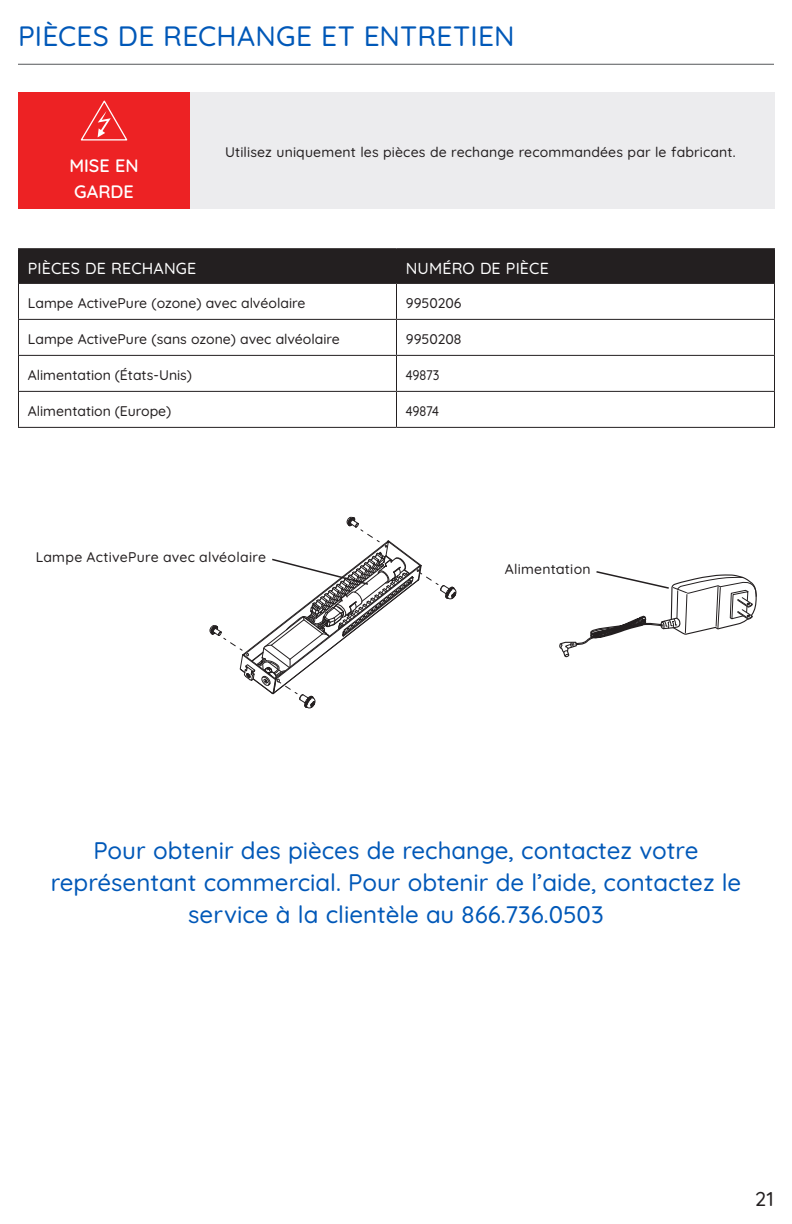
<style>
.page{position:relative;width:792px;height:1224px;background:#fff}
.page>*{position:absolute;margin:0;border:0;box-sizing:border-box;transform-origin:0 0}
.t1{font:500 28px "Quicksand";letter-spacing:.01em;color:#0058b8}
.t2{font:500 24px/32px "Quicksand";color:#0058b8;text-align:center}
.t3{font:500 20px "Quicksand";color:#231f20}
.t4{font:600 18px/26px "Quicksand";color:#fff}
.t5{font:500 16px "Quicksand";letter-spacing:.01em;color:#fff}
.t6{font:500 14px "Quicksand";color:#231f20}
.t7{font:500 14px "Quicksand";letter-spacing:.02em;color:#231f20}
.t8{font:500 14px "Quicksand";color:#231f20;scale:.9 1}
</style>
<div class="page">
<hr style="left:18px;top:64px;width:756px;height:1px;background:#54575a">
<div style="left:18px;top:92px;width:172px;height:117px;background:#ed2224"></div>
<div style="left:190px;top:92px;width:585px;height:117px;background:#ececee"></div>
<svg style="left:80px;top:100px;width:48px;height:41px"></svg>
<div style="left:19px;top:249px;width:755px;height:34px;background:#231f20"></div>
<hr style="left:18px;top:248px;width:378px;height:1px;background:#231f20">
<hr style="left:18px;top:249px;width:1px;height:34px;background:#231f20">
<hr style="left:396px;top:248px;width:379px;height:1px;background:#231f20">
<hr style="left:396px;top:249px;width:1px;height:34px;background:#231f20">
<hr style="left:774px;top:249px;width:1px;height:34px;background:#231f20">
<hr style="left:18px;top:283px;width:378px;height:1px;background:#231f20">
<hr style="left:18px;top:284px;width:1px;height:35px;background:#231f20">
<hr style="left:396px;top:283px;width:379px;height:1px;background:#231f20">
<hr style="left:396px;top:284px;width:1px;height:35px;background:#231f20">
<hr style="left:774px;top:284px;width:1px;height:35px;background:#231f20">
<hr style="left:18px;top:319px;width:378px;height:1px;background:#231f20">
<hr style="left:18px;top:320px;width:1px;height:35px;background:#231f20">
<hr style="left:396px;top:319px;width:379px;height:1px;background:#231f20">
<hr style="left:396px;top:320px;width:1px;height:35px;background:#231f20">
<hr style="left:774px;top:320px;width:1px;height:35px;background:#231f20">
<hr style="left:18px;top:355px;width:378px;height:1px;background:#231f20">
<hr style="left:18px;top:356px;width:1px;height:35px;background:#231f20">
<hr style="left:396px;top:355px;width:379px;height:1px;background:#231f20">
<hr style="left:396px;top:356px;width:1px;height:35px;background:#231f20">
<hr style="left:774px;top:356px;width:1px;height:35px;background:#231f20">
<hr style="left:18px;top:391px;width:378px;height:1px;background:#231f20">
<hr style="left:18px;top:392px;width:1px;height:35px;background:#231f20">
<hr style="left:396px;top:391px;width:379px;height:1px;background:#231f20">
<hr style="left:396px;top:392px;width:1px;height:35px;background:#231f20">
<hr style="left:774px;top:392px;width:1px;height:35px;background:#231f20">
<hr style="left:18px;top:427px;width:378px;height:1px;background:#231f20">
<hr style="left:396px;top:427px;width:379px;height:1px;background:#231f20">
<svg style="left:559px;top:571px;width:198px;height:87px"></svg>
<svg style="left:209px;top:517px;width:248px;height:192px"></svg>
<h1 class="t1" style="left:18px;top:14px;width:498px">PIÈCES DE RECHANGE ET ENTRETIEN</h1>
<p class="t4" style="left:69px;top:151px;width:71px">MISE EN<br>GARDE</p>
<p class="t6" style="left:225px;top:141px;width:512px">Utilisez uniquement les pièces de rechange recommandées par le fabricant.</p>
<p class="t5" style="left:28px;top:256px;width:170px">PIÈCES DE RECHANGE</p>
<p class="t5" style="left:406px;top:256px;width:145px">NUMÉRO DE PIÈCE</p>
<p class="t6" style="left:28px;top:293px;width:279px">Lampe ActivePure (ozone) avec alvéolaire</p>
<p class="t6" style="left:406px;top:293px;width:57px">9950206</p>
<p class="t6" style="left:28px;top:329px;width:314px">Lampe ActivePure (sans ozone) avec alvéolaire</p>
<p class="t6" style="left:406px;top:329px;width:57px">9950208</p>
<p class="t6" style="left:28px;top:365px;width:166px">Alimentation (États-Unis)</p>
<p class="t8" style="left:406px;top:365px;width:39px">49873</p>
<p class="t6" style="left:28px;top:401px;width:145px">Alimentation (Europe)</p>
<p class="t8" style="left:406px;top:401px;width:39px">49874</p>
<p class="t7" style="left:36px;top:546px;width:232px">Lampe ActivePure avec alvéolaire</p>
<p class="t7" style="left:505px;top:558px;width:87px">Alimentation</p>
<h2 class="t2" style="left:51px;top:832px;width:692px">Pour obtenir des pièces de rechange, contactez votre représentant commercial. Pour obtenir de l’aide, contactez le service à la clientèle au 866.736.0503</h2>
<h3 class="t3" style="left:755px;top:1183px;width:20px">21</h3>
</div>
